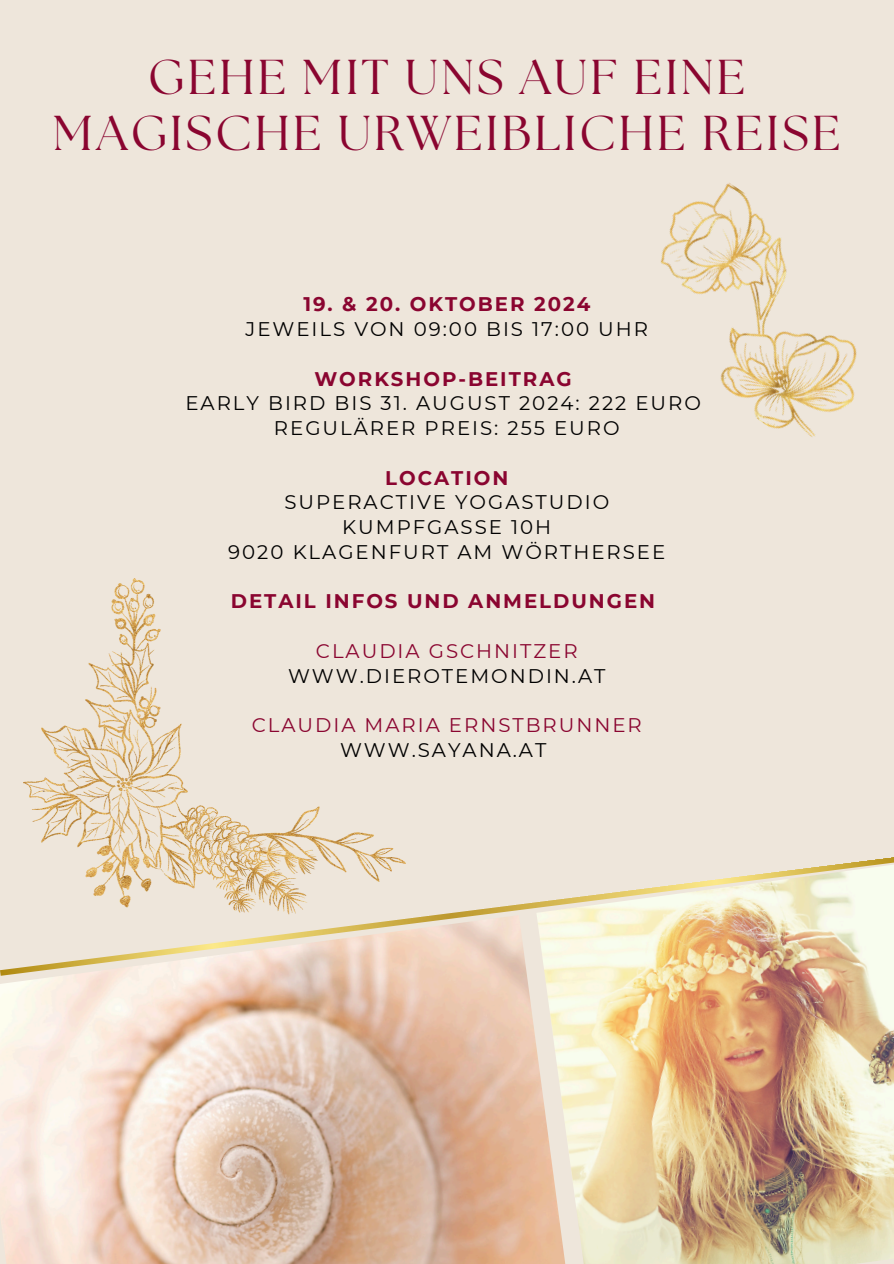
<style>
.page{position:relative;width:894px;height:1264px;background:#fff}
.page>*{position:absolute;margin:0;border:0;box-sizing:border-box;transform-origin:0 0}
.t1{font:48.9px/56.2px "The Seasons";letter-spacing:.06em;color:#8a0530;text-align:center}
.t2{font:19.65px "Montserrat";letter-spacing:.1em;color:#000}
.t3{font:700 19.65px "Montserrat";letter-spacing:.1em;color:#8a0530}
.t4{font:19.65px "Montserrat";letter-spacing:.1em;color:#8a0530}
</style>
<div class="page">
<div style="left:0;top:0;width:893px;height:1263px;background:#eee6db"></div>
<img style="left:0;top:975px;width:536px;height:288px">
<img style="left:536px;top:975px;width:357px;height:288px">
<img style="left:0;top:857px;width:893px;height:118px">
<img style="left:660px;top:182px;width:197px;height:255px">
<img style="left:24px;top:578px;width:381px;height:336px">
<p class="t1" style="left:53px;top:52px;width:789px">GEHE MIT UNS AUF EINE<br>MAGISCHE URWEIBLICHE REISE</p>
<h1 class="t3" style="left:303px;top:292px;width:288px">19. &amp; 20. OKTOBER 2024</h1>
<p class="t2" style="left:245px;top:317px;width:404px">JEWEILS VON 09:00 BIS 17:00 UHR</p>
<p class="t3" style="left:314px;top:366px;width:259px">WORKSHOP-BEITRAG</p>
<p class="t2" style="left:185px;top:391px;width:517px">EARLY BIRD BIS 31. AUGUST 2024: 222 EURO</p>
<p class="t2" style="left:274px;top:416px;width:347px">REGULÄRER PREIS: 255 EURO</p>
<p class="t3" style="left:385px;top:465px;width:125px">LOCATION</p>
<p class="t2" style="left:284px;top:490px;width:326px">SUPERACTIVE YOGASTUDIO</p>
<p class="t2" style="left:342px;top:515px;width:210px">KUMPFGASSE 10H</p>
<p class="t2" style="left:228px;top:540px;width:438px">9020 KLAGENFURT AM WÖRTHERSEE</p>
<p class="t3" style="left:231px;top:589px;width:426px">DETAIL INFOS UND ANMELDUNGEN</p>
<p class="t4" style="left:316px;top:639px;width:263px">CLAUDIA GSCHNITZER</p>
<h2 class="t2" style="left:288px;top:663px;width:319px">WWW.DIEROTEMONDIN.AT</h2>
<p class="t4" style="left:252px;top:713px;width:391px">CLAUDIA MARIA ERNSTBRUNNER</p>
<p class="t2" style="left:340px;top:738px;width:208px">WWW.SAYANA.AT</p>
</div>
